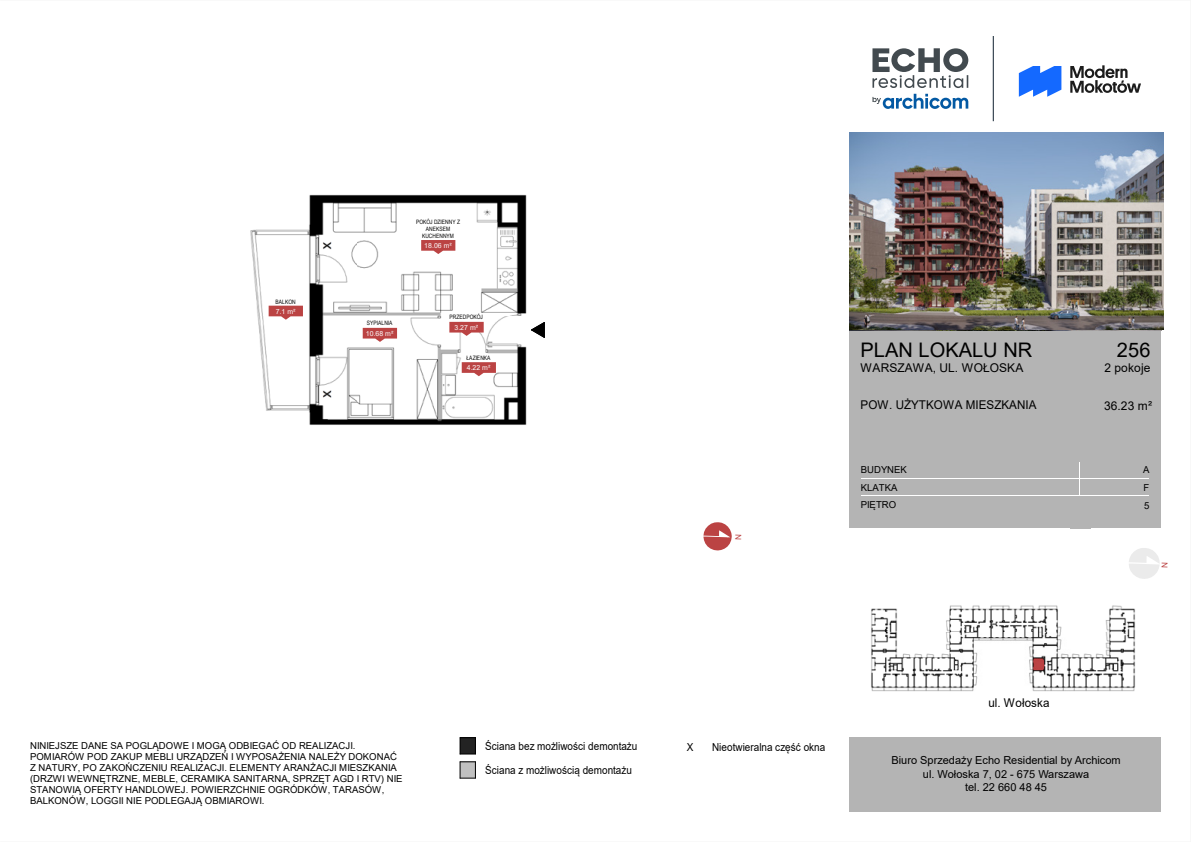
<style>
.page{position:relative;width:1191px;height:842px;background:#fff}
.page>*{position:absolute;margin:0;border:0;box-sizing:border-box;transform-origin:0 0}
.t1{font:20.1px "Arial";color:#000}
.t2{font:12.1px "Arial";letter-spacing:.005em;color:#000}
.t3{font:12.1px "Arial";letter-spacing:.005em;color:#000;scale:.96 1}
.t4{font:12px/13.5px "Arial";letter-spacing:.005em;color:#000;text-align:center}
.t5{font:11px/24px "Arial";color:#000;scale:.9 1}
.t6{font:11px/13.2px "Arial";color:#000;text-align:center}
.t7{font:9.6px/10.9px "Arial";color:#000}
.t8{font:7px "Arial";letter-spacing:.015em;color:#fcfcfc}
.t9{font:6px/6.9px "Arial Narrow";letter-spacing:.015em;color:#000;text-align:center}
</style>
<div class="page">
<img style="left:250px;top:132px;width:914px;height:647px">
<svg style="left:421px;top:240px;width:34px;height:14px"></svg>
<svg style="left:363px;top:328px;width:34px;height:14px"></svg>
<svg style="left:462px;top:362px;width:34px;height:14px"></svg>
<svg style="left:449px;top:322px;width:35px;height:14px"></svg>
<svg style="left:269px;top:306px;width:34px;height:14px"></svg>
<img style="left:849px;top:132px;width:312px;height:199px">
<hr style="left:0;top:0;width:1191px;height:1px;background:#f5f5f5">
<hr style="left:1190px;top:0;width:1px;height:842px;background:#f5f5f5">
<hr style="left:0;top:841px;width:1191px;height:1px;background:#f5f5f5">
<div style="left:792px;top:115px;width:57px;height:241px;background:#fff"></div>
<svg style="left:460px;top:762px;width:16px;height:17px"></svg>
<svg style="left:460px;top:738px;width:16px;height:17px"></svg>
<div style="left:849px;top:738px;width:312px;height:74px;background:#b4b4b4"></div>
<div style="left:861px;top:461px;width:218px;height:17px;background:#b4b4b4"></div>
<div style="left:1081px;top:461px;width:69px;height:17px;background:#b4b4b4"></div>
<div style="left:1150px;top:461px;width:11px;height:50px;background:#b4b4b4"></div>
<div style="left:1081px;top:479px;width:80px;height:16px;background:#b4b4b4"></div>
<div style="left:861px;top:479px;width:218px;height:16px;background:#b4b4b4"></div>
<div style="left:849px;top:461px;width:12px;height:50px;background:#b4b4b4"></div>
<div style="left:1070px;top:512px;width:21px;height:16px;background:#b4b4b4"></div>
<div style="left:1081px;top:496px;width:80px;height:32px;background:#b4b4b4"></div>
<div style="left:849px;top:496px;width:230px;height:32px;background:#b4b4b4"></div>
<div style="left:849px;top:331px;width:312px;height:130px;background:#b4b4b4"></div>
<svg style="left:531px;top:322px;width:14px;height:16px"></svg>
<svg style="left:873px;top:94px;width:95px;height:15px"></svg>
<svg style="left:872px;top:48px;width:96px;height:40px"></svg>
<hr style="left:993px;top:36px;width:1px;height:85px;background:#3d4a57">
<svg style="left:1070px;top:65px;width:71px;height:28px"></svg>
<svg style="left:1019px;top:66px;width:42px;height:31px"></svg>
<svg style="left:1129px;top:548px;width:35px;height:31px"></svg>
<svg style="left:703px;top:522px;width:40px;height:28px"></svg>
<p class="t9" style="left:275px;top:298px;width:22px">BALKON</p>
<p class="t8" style="left:276px;top:307px;width:21px">7.1 m²</p>
<p class="t9" style="left:416px;top:218px;width:46px">POKÓJ DZIENNY Z<br>ANEKSEM<br>KUCHENNYM</p>
<p class="t8" style="left:424px;top:240px;width:29px">18.06 m²</p>
<p class="t9" style="left:367px;top:320px;width:27px">SYPIALNIA</p>
<p class="t8" style="left:366px;top:328px;width:29px">10.68 m²</p>
<p class="t9" style="left:450px;top:314px;width:35px">PRZEDPOKÓJ</p>
<p class="t8" style="left:455px;top:322px;width:25px">3.27 m²</p>
<p class="t9" style="left:467px;top:354px;width:26px">ŁAZIENKA</p>
<p class="t8" style="left:467px;top:363px;width:25px">4.22 m²</p>
<h1 class="t1" style="left:861px;top:336px;width:173px">PLAN LOKALU NR</h1>
<p class="t2" style="left:861px;top:359px;width:164px">WARSZAWA, UL. WOŁOSKA</p>
<p class="t3" style="left:861px;top:396px;width:185px">POW. UŻYTKOWA MIESZKANIA</p>
<p class="t7" style="left:861px;top:461px;width:48px;line-height:17.3px">BUDYNEK<br>KLATKA<br>PIĘTRO</p>
<h1 class="t1" style="left:1117px;top:336px;width:35px">256</h1>
<p class="t2" style="left:1105px;top:359px;width:48px">2 pokoje</p>
<p class="t2" style="left:1104px;top:398px;width:50px">36.23 m²</p>
<p class="t7" style="left:1143px;top:461px;width:8px;line-height:17.9px;text-align:justify">A F 5</p>
<p class="t7" style="left:30px;top:740px;width:374px">NINIEJSZE DANE SA POGLĄDOWE I MOGĄ ODBIEGAĆ OD REALIZACJI.<br>POMIARÓW POD ZAKUP MEBLI URZĄDZEŃ I WYPOSAŻENIA NALEŻY DOKONAĆ Z NATURY, PO ZAKOŃCZENIU REALIZACJI. ELEMENTY ARANŻACJI MIESZKANIA (DRZWI WEWNĘTRZNE, MEBLE, CERAMIKA SANITARNA, SPRZĘT AGD I RTV) NIE STANOWIĄ OFERTY HANDLOWEJ. POWIERZCHNIE OGRÓDKÓW, TARASÓW, BALKONÓW, LOGGII NIE PODLEGAJĄ OBMIAROWI.</p>
<p class="t5" style="left:485px;top:734px;width:171px">Ściana bez możliwości demontażu<br>Ściana z możliwością demontażu</p>
<p class="t5" style="left:687px;top:735px;width:9px">X</p>
<p class="t5" style="left:712px;top:735px;width:128px">Nieotwieralna część okna</p>
<p class="t3" style="left:988px;top:695px;width:65px">ul. Wołoska</p>
<p class="t4" style="left:899px;top:752px;width:210px">Biuro Sprzedaży Echo Investment S.A. ul. Wołoska 7, 02 - 675 Warszawa<br>tel. 22 660 48 45</p>
<p class="t6" style="left:891px;top:754px;width:231px">Biuro Sprzedaży Echo Residential by Archicom ul. Wołoska 7, 02 - 675 Warszawa<br>tel. 22 660 48 45</p>
</div>
